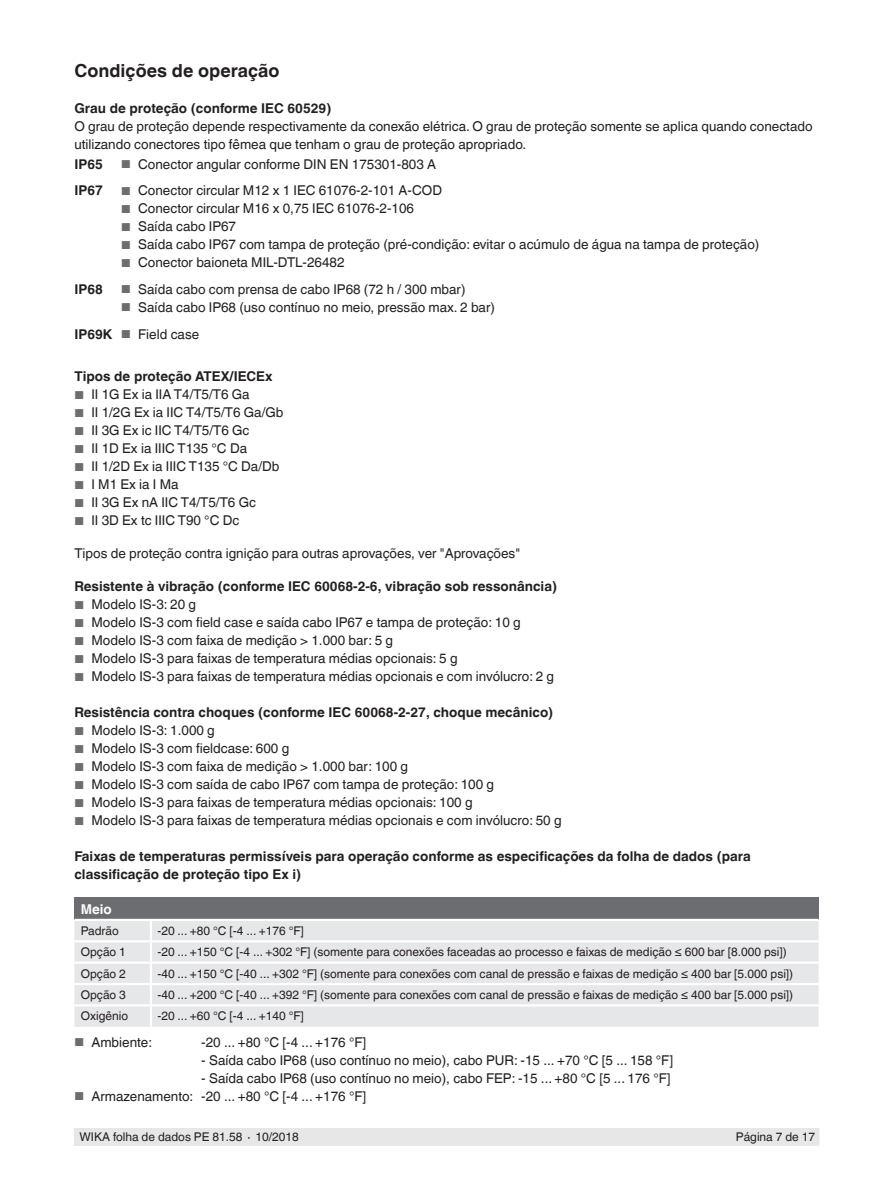
<style>
.page{position:relative;width:893px;height:1188px;background:#fff}
.page>*{position:absolute;margin:0;border:0;box-sizing:border-box;transform-origin:0 0}
.t1{font:700 18px "Helvetica World";color:#231f20}
.t2{font:13.5px/18px "Helvetica World";color:#231f20}
.t3{font:700 13.5px/18px "Helvetica World";color:#231f20}
.t4{font:700 13.5px "Helvetica World";color:#fff}
.t5{font:12px "Helvetica World";color:#231f20}
.s1{font-size:11.55px;color:#6c6d70}
.s2{font-weight:700}
</style>
<div class="page">
<div style="left:75px;top:1128px;width:744px;height:17px;background:#e6e7e9"></div>
<div style="left:74px;top:897px;width:745px;height:23px;background:#6c6d70"></div>
<div style="left:74px;top:921px;width:745px;height:106px;background:#e6e7e9"></div>
<hr style="left:74px;top:919px;width:77px;height:2px;background:#fff">
<hr style="left:151px;top:919px;width:668px;height:2px;background:#fff">
<svg style="left:150px;top:921px;width:2px;height:19px"></svg>
<hr style="left:74px;top:940px;width:77px;height:2px;background:#fff">
<hr style="left:151px;top:940px;width:668px;height:2px;background:#fff">
<hr style="left:150px;top:942px;width:2px;height:20px;background:#fff">
<hr style="left:74px;top:962px;width:77px;height:2px;background:#fff">
<hr style="left:151px;top:962px;width:668px;height:2px;background:#fff">
<hr style="left:74px;top:983px;width:77px;height:2px;background:#fff">
<hr style="left:151px;top:983px;width:668px;height:2px;background:#fff">
<svg style="left:150px;top:964px;width:2px;height:40px"></svg>
<hr style="left:74px;top:1004px;width:77px;height:3px;background:#fff">
<hr style="left:151px;top:1004px;width:668px;height:3px;background:#fff">
<hr style="left:150px;top:1007px;width:2px;height:20px;background:#fff">
<h1 class="t1" style="left:74px;top:60px;width:206px">Condições de operação</h1>
<p class="t3" style="left:74px;top:99px;width:258px">Grau de proteção (conforme IEC 60529)</p>
<p class="t2" style="left:74px;top:117px;width:740px">O grau de proteção depende respectivamente da conexão elétrica. O grau de proteção somente se aplica quando conectado utilizando conectores tipo fêmea que tenham o grau de proteção apropriado.</p>
<p class="t3" style="left:74px;top:155px;width:30px">IP65</p>
<p class="t2" style="left:121px;top:155px;width:316px"><span class="s1">■</span> Conector angular conforme DIN EN 175301-803 A</p>
<p class="t3" style="left:74px;top:182px;width:30px">IP67</p>
<p class="t2" style="left:121px;top:182px;width:322px"><span class="s1">■</span> Conector circular M12 x 1 IEC 61076-2-101 A-COD</p>
<p class="t2" style="left:121px;top:200px;width:294px"><span class="s1">■</span> Conector circular M16 x 0,75 IEC 61076-2-106</p>
<p class="t2" style="left:121px;top:218px;width:116px"><span class="s1">■</span> Saída cabo IP67</p>
<p class="t2" style="left:121px;top:236px;width:640px"><span class="s1">■</span> Saída cabo IP67 com tampa de proteção (pré-condição: evitar o acúmulo de água na tampa de proteção)</p>
<p class="t2" style="left:121px;top:254px;width:225px"><span class="s1">■</span> Conector baioneta MIL-DTL-26482</p>
<p class="t3" style="left:74px;top:280px;width:30px">IP68</p>
<p class="t2" style="left:121px;top:280px;width:346px"><span class="s1">■</span> Saída cabo com prensa de cabo IP68 (72 h / 300 mbar)</p>
<p class="t2" style="left:74px;top:294px;width:422px;line-height:26.7px;text-indent:47px"><span class="s1">■</span> Saída cabo IP68 (uso contínuo no meio, pressão max. 2 bar)<br><span class="s2">IP69K</span> <span class="s1">■</span> Field case</p>
<p class="t3" style="left:74px;top:368px;width:200px">Tipos de proteção ATEX/IECEx</p>
<p class="t2" style="left:74px;top:386px;width:177px"><span class="s1">■</span> II 1G Ex ia IIA T4/T5/T6 Ga</p>
<p class="t2" style="left:74px;top:404px;width:211px"><span class="s1">■</span> II 1/2G Ex ia IIC T4/T5/T6 Ga/Gb</p>
<p class="t2" style="left:74px;top:422px;width:177px"><span class="s1">■</span> II 3G Ex ic IIC T4/T5/T6 Gc</p>
<p class="t2" style="left:74px;top:440px;width:174px"><span class="s1">■</span> II 1D Ex ia IIIC T135 °C Da</p>
<p class="t2" style="left:74px;top:458px;width:207px"><span class="s1">■</span> II 1/2D Ex ia IIIC T135 °C Da/Db</p>
<p class="t2" style="left:74px;top:476px;width:106px"><span class="s1">■</span> I M1 Ex ia I Ma</p>
<p class="t2" style="left:74px;top:494px;width:183px"><span class="s1">■</span> II 3G Ex nA IIC T4/T5/T6 Gc</p>
<p class="t2" style="left:74px;top:512px;width:166px"><span class="s1">■</span> II 3D Ex tc IIIC T90 °C Dc</p>
<p class="t2" style="left:74px;top:545px;width:447px">Tipos de proteção contra ignição para outras aprovações, ver "Aprovações"</p>
<p class="t3" style="left:74px;top:578px;width:484px">Resistente à vibração (conforme IEC 60068-2-6, vibração sob ressonância)</p>
<p class="t2" style="left:74px;top:596px;width:123px"><span class="s1">■</span> Modelo IS-3: 20 g</p>
<p class="t2" style="left:74px;top:614px;width:448px"><span class="s1">■</span> Modelo IS-3 com field case e saída cabo IP67 e tampa de proteção: 10 g</p>
<p class="t2" style="left:74px;top:632px;width:320px"><span class="s1">■</span> Modelo IS-3 com faixa de medição &gt; 1.000 bar: 5 g</p>
<p class="t2" style="left:74px;top:650px;width:385px"><span class="s1">■</span> Modelo IS-3 para faixas de temperatura médias opcionais: 5 g</p>
<p class="t2" style="left:74px;top:668px;width:481px"><span class="s1">■</span> Modelo IS-3 para faixas de temperatura médias opcionais e com invólucro: 2 g</p>
<p class="t3" style="left:74px;top:704px;width:480px">Resistência contra choques (conforme IEC 60068-2-27, choque mecânico)</p>
<p class="t2" style="left:74px;top:722px;width:142px"><span class="s1">■</span> Modelo IS-3: 1.000 g</p>
<p class="t2" style="left:74px;top:740px;width:216px"><span class="s1">■</span> Modelo IS-3 com fieldcase: 600 g</p>
<p class="t2" style="left:74px;top:758px;width:335px"><span class="s1">■</span> Modelo IS-3 com faixa de medição &gt; 1.000 bar: 100 g</p>
<p class="t2" style="left:74px;top:776px;width:421px"><span class="s1">■</span> Modelo IS-3 com saída de cabo IP67 com tampa de proteção: 100 g</p>
<p class="t2" style="left:74px;top:794px;width:400px"><span class="s1">■</span> Modelo IS-3 para faixas de temperatura médias opcionais: 100 g</p>
<p class="t2" style="left:74px;top:812px;width:489px"><span class="s1">■</span> Modelo IS-3 para faixas de temperatura médias opcionais e com invólucro: 50 g</p>
<p class="t3" style="left:74px;top:848px;width:678px">Faixas de temperaturas permissíveis para operação conforme as especificações da folha de dados (para classificação de proteção tipo Ex i)</p>
<p class="t4" style="left:81px;top:901px;width:33px">Meio</p>
<p class="t5" style="left:81px;top:924px;width:39px">Padrão</p>
<p class="t5" style="left:157px;top:924px;width:148px">-20 ... +80 °C [-4 ... +176 °F]</p>
<p class="t5" style="left:81px;top:945px;width:47px">Opção 1</p>
<p class="t5" style="left:157px;top:945px;width:631px">-20 ... +150 °C [-4 ... +302 °F] (somente para conexões faceadas ao processo e faixas de medição ≤ 600 bar [8.000 psi])</p>
<p class="t5" style="left:81px;top:967px;width:47px">Opção 2</p>
<p class="t5" style="left:157px;top:967px;width:637px">-40 ... +150 °C [-40 ... +302 °F] (somente para conexões com canal de pressão e faixas de medição ≤ 400 bar [5.000 psi])</p>
<p class="t5" style="left:81px;top:988px;width:47px">Opção 3</p>
<p class="t5" style="left:157px;top:988px;width:637px">-40 ... +200 °C [-40 ... +392 °F] (somente para conexões com canal de pressão e faixas de medição ≤ 400 bar [5.000 psi])</p>
<p class="t5" style="left:81px;top:1009px;width:49px">Oxigênio</p>
<p class="t5" style="left:157px;top:1009px;width:148px">-20 ... +60 °C [-4 ... +140 °F]</p>
<p class="t2" style="left:74px;top:1033px;width:79px"><span class="s1">■</span> Ambiente:</p>
<p class="t2" style="left:201px;top:1033px;width:166px">-20 ... +80 °C [-4 ... +176 °F]</p>
<p class="t2" style="left:201px;top:1051px;width:473px">- Saída cabo IP68 (uso contínuo no meio), cabo PUR: -15 ... +70 °C [5 ... 158 °F]</p>
<p class="t2" style="left:201px;top:1069px;width:471px">- Saída cabo IP68 (uso contínuo no meio), cabo FEP: -15 ... +80 °C [5 ... 176 °F]</p>
<p class="t2" style="left:74px;top:1087px;width:293px"><span class="s1">■</span> Armazenamento: -20 ... +80 °C [-4 ... +176 °F]</p>
<p class="t5" style="left:80px;top:1130px;width:221px">WIKA folha de dados PE 81.58 ∙ 10/2018</p>
<p class="t5" style="left:736px;top:1130px;width:81px">Página 7 de 17</p>
</div>
